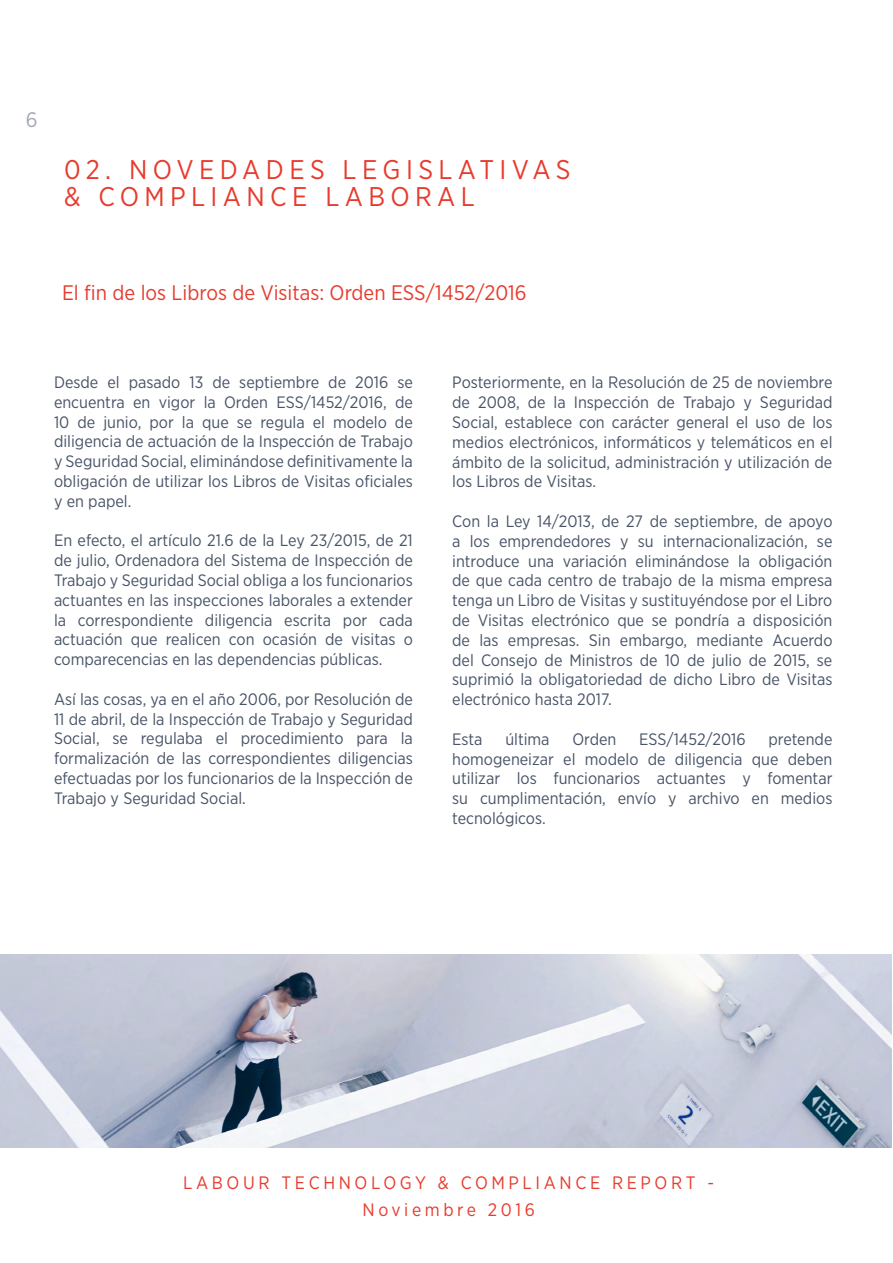
<style>
.page{position:relative;width:893px;height:1263px;background:#fff}
.page>*{position:absolute;margin:0;border:0;box-sizing:border-box;transform-origin:0 0}
.t1{font:27px/27px "Gotham Narrow";letter-spacing:.2em;color:#e73b2d}
.t2{font:21px "Gotham Narrow";color:#e73b2d}
.t3{font:21px "Gotham Narrow";color:#a3a9b0}
.t4{font:18px/27px "Gotham Narrow";letter-spacing:.2em;color:#e73b2d;text-align:center}
.t5{font:16.5px/19.8px "Gotham Narrow";color:#485467;text-align:justify}
</style>
<div class="page">
<img style="left:0;top:954px;width:891px;height:194px">
<p class="t3" style="left:26px;top:107px;width:13px">6</p>
<h1 class="t1" style="left:64px;top:155px;width:508px">02. NOVEDADES LEGISLATIVAS &amp; COMPLIANCE LABORAL</h1>
<p class="t2" style="left:62px;top:280px;width:466px">El fin de los Libros de Visitas: Orden ESS/1452/2016</p>
<p class="t5" style="left:54px;top:372px;width:360px">Desde el pasado 13 de septiembre de 2016 se encuentra en vigor la Orden ESS/1452/2016, de 10 de junio, por la que se regula el modelo de diligencia de actuación de la Inspección de Trabajo y Seguridad Social, eliminándose definitivamente la obligación de utilizar los Libros de Visitas oficiales y en papel.</p>
<p class="t5" style="left:54px;top:530px;width:360px">En efecto, el artículo 21.6 de la Ley 23/2015, de 21 de julio, Ordenadora del Sistema de Inspección de Trabajo y Seguridad Social obliga a los funcionarios actuantes en las inspecciones laborales a extender la correspondiente diligencia escrita por cada actuación que realicen con ocasión de visitas o comparecencias en las dependencias públicas.</p>
<p class="t5" style="left:54px;top:689px;width:360px">Así las cosas, ya en el año 2006, por Resolución de 11 de abril, de la Inspección de Trabajo y Seguridad Social, se regulaba el procedimiento para la formalización de las correspondientes diligencias efectuadas por los funcionarios de la Inspección de Trabajo y Seguridad Social.</p>
<p class="t5" style="left:452px;top:372px;width:382px">Posteriormente, en la Resolución de 25 de noviembre de 2008, de la Inspección de Trabajo y Seguridad Social, establece con carácter general el uso de los medios electrónicos, informáticos y telemáticos en el ámbito de la solicitud, administración y utilización de los Libros de Visitas.</p>
<p class="t5" style="left:452px;top:511px;width:382px">Con la Ley 14/2013, de 27 de septiembre, de apoyo a los emprendedores y su internacionalización, se introduce una variación eliminándose la obligación de que cada centro de trabajo de la misma empresa tenga un Libro de Visitas y sustituyéndose por el Libro de Visitas electrónico que se pondría a disposición de las empresas. Sin embargo, mediante Acuerdo del Consejo de Ministros de 10 de julio de 2015, se suprimió la obligatoriedad de dicho Libro de Visitas electrónico hasta 2017.</p>
<p class="t5" style="left:452px;top:729px;width:32px">Esta</p>
<p class="t5" style="left:505px;top:729px;width:46px">última</p>
<p class="t5" style="left:572px;top:729px;width:46px">Orden</p>
<p class="t5" style="left:639px;top:729px;width:108px">ESS/1452/2016</p>
<p class="t5" style="left:452px;top:729px;width:382px;text-indent:316px">pretende homogeneizar el modelo de diligencia que deben utilizar los funcionarios actuantes y fomentar su cumplimentación, envío y archivo en medios tecnológicos.</p>
<p class="t4" style="left:183px;top:1169px;width:532px">LABOUR TECHNOLOGY &amp; COMPLIANCE REPORT -<br>Noviembre 2016</p>
</div>
